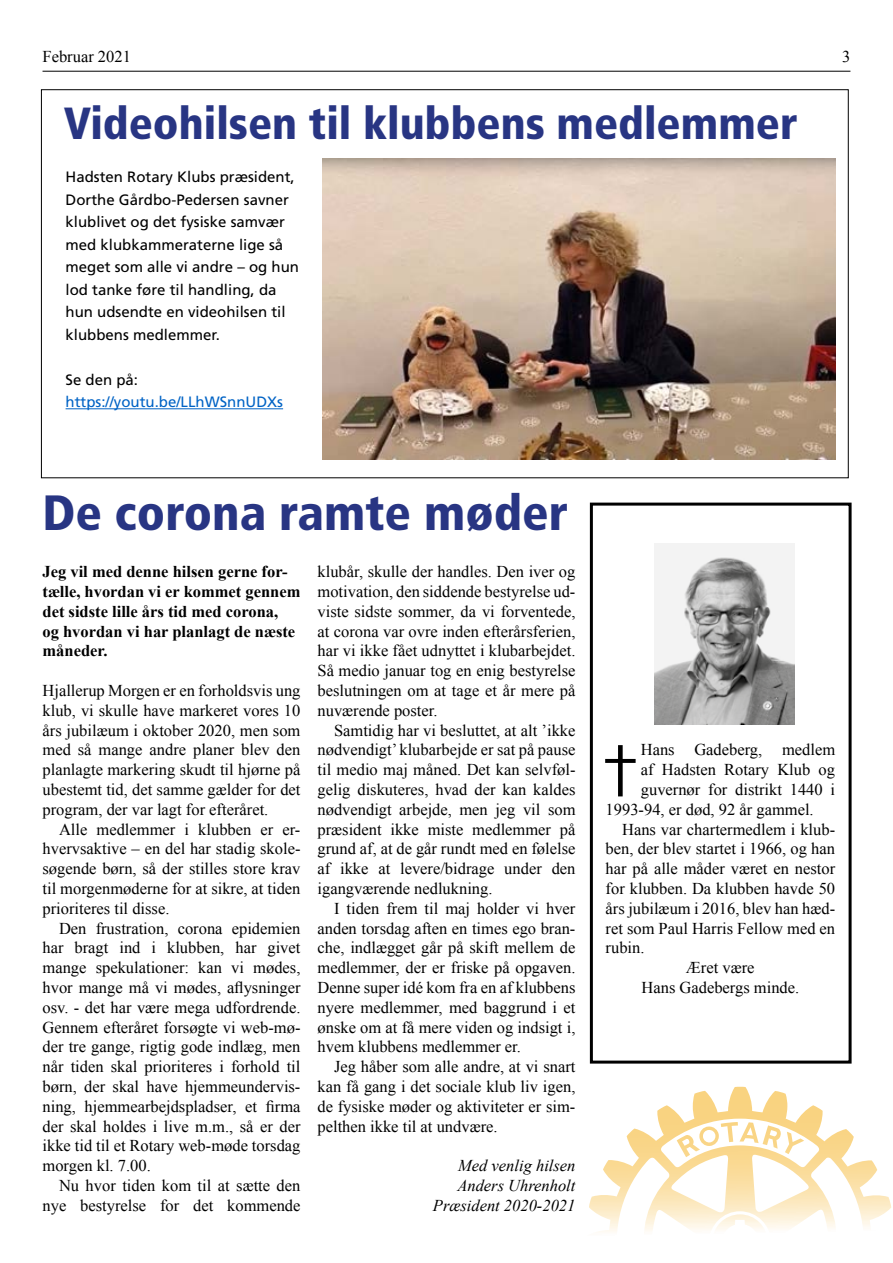
<style>
.page{position:relative;width:893px;height:1263px;background:#fff}
.page>*{position:absolute;margin:0;border:0;box-sizing:border-box;transform-origin:0 0}
.t1{font:300 73.5px "Frutiger";color:#000}
.t2{font:900 condensed 49.5px "Frutiger";color:#283583}
.t3{font:900 condensed 45px "Frutiger";color:#283583}
.t4{font:16.5px/19.8px "Times New Roman";color:#000;text-align:justify}
.t5{font:700 16.5px/19.8px "Times New Roman";color:#000}
.t6{font:italic 16.5px/19.8px "Times New Roman";color:#000;text-align:right}
.t7{font:15px/22.5px "Frutiger";color:#000}
.t8{font:15px "Frutiger";color:#0063c5}
</style>
<div class="page">
<hr style="left:43px;top:71px;width:807px;height:1px;background:#000">
<div style="left:590px;top:503px;width:262px;height:560px;border:3px solid #000"></div>
<img style="left:322px;top:158px;width:513px;height:301px">
<hr style="left:66px;top:408px;width:217px;height:1px;background:#0063c5">
<img style="left:654px;top:543px;width:141px;height:182px">
<svg style="left:589px;top:1087px;width:302px;height:145px"></svg>
<p class="t4" style="left:43px;top:47px;width:90px">Februar 2021</p>
<p class="t4" style="left:842px;top:47px;width:10px">3</p>
<h3 class="t3" style="left:64px;top:96px;width:735px">Videohilsen til klubbens medlemmer</h3>
<p class="t7" style="left:66px;top:166px;width:235px">Hadsten Rotary Klubs præsident,<br>Dorthe Gårdbo-Pedersen savner klublivet og det fysiske samvær med klubkammeraterne lige så meget som alle vi andre – og hun lod tanke føre til handling, da hun udsendte en videohilsen til klubbens medlemmer.</p>
<p class="t7" style="left:66px;top:368px;width:74px">Se den på:</p>
<p class="t8" style="left:66px;top:393px;width:219px">https://youtu.be/LLhWSnnUDXs</p>
<h2 class="t2" style="left:43px;top:483px;width:527px">De corona ramte møder</h2>
<p class="t5" style="left:43px;top:561px;width:259px">Jeg vil med denne hilsen gerne for&shy;tælle, hvordan vi er kommet gennem det sidste lille års tid med corona,<br>og hvordan vi har planlagt de næste måneder.</p>
<p class="t4" style="left:43px;top:680px;width:259px">Hjallerup Morgen er en forholdsvis ung klub, vi skulle have markeret vores 10 års jubilæum i oktober 2020, men som med så mange andre planer blev den planlagte markering skudt til hjørne på ubestemt tid, det samme gælder for det program, der var lagt for efteråret.</p>
<p class="t4" style="left:43px;top:819px;width:259px;text-indent:16px">Alle medlemmer i klubben er er&shy;hvervsaktive – en del har stadig skole&shy;søgende børn, så der stilles store krav til morgenmøderne for at sikre, at tiden prioriteres til disse.</p>
<p class="t4" style="left:43px;top:918px;width:259px;text-indent:16px">Den frustration, corona epidemien har bragt ind i klubben, har givet mange spekulationer: kan vi mødes, hvor mange må vi mødes, aflysninger osv. - det har være mega udfordrende.<br>Gennem efteråret forsøgte vi web-mø&shy;der tre gange, rigtig gode indlæg, men når tiden skal prioriteres i forhold til børn, der skal have hjemmeundervis&shy;ning, hjemmearbejdspladser, et firma der skal holdes i live m.m., så er der ikke tid til et Rotary web-møde torsdag morgen kl. 7.00.</p>
<p class="t4" style="left:43px;top:1175px;width:259px;text-align:right">Nu hvor tiden kom til at sætte den nye bestyrelse for det kommende</p>
<p class="t4" style="left:317px;top:561px;width:259px">klubår, skulle der handles. Den iver og motivation, den siddende bestyrelse ud&shy;viste sidste sommer, da vi forventede, at corona var ovre inden efterårsferien, har vi ikke fået udnyttet i klubarbejdet.<br>Så medio januar tog en enig bestyrelse beslutningen om at tage et år mere på nuværende poster.</p>
<p class="t4" style="left:317px;top:720px;width:259px;text-indent:16px">Samtidig har vi besluttet, at alt ’ikke nødvendigt’ klubarbejde er sat på pause til medio maj måned. Det kan selvføl&shy;gelig diskuteres, hvad der kan kaldes nødvendigt arbejde, men jeg vil som præsident ikke miste medlemmer på grund af, at de går rundt med en følelse af ikke at levere/bidrage under den igangværende nedlukning.</p>
<p class="t4" style="left:317px;top:898px;width:259px;text-indent:16px">I tiden frem til maj holder vi hver anden torsdag aften en times ego bran&shy;che, indlægget går på skift mellem de medlemmer, der er friske på opgaven.<br>Denne super idé kom fra en af klubbens nyere medlemmer, med baggrund i et ønske om at få mere viden og indsigt i, hvem klubbens medlemmer er.</p>
<p class="t4" style="left:317px;top:1056px;width:259px;text-indent:16px">Jeg håber som alle andre, at vi snart kan få gang i det sociale klub liv igen, de fysiske møder og aktiviteter er sim&shy;pelthen ikke til at undvære.</p>
<p class="t6" style="left:433px;top:1155px;width:144px">Med venlig hilsen<br>Anders Uhrenholt<br>Præsident 2020-2021</p>
<p class="t4" style="left:641px;top:740px;width:196px">Hans Gadeberg, medlem</p>
<p class="t4" style="left:641px;top:759px;width:196px">af Hadsten Rotary Klub og</p>
<p class="t4" style="left:641px;top:779px;width:196px">guvernør for distrikt 1440 i</p>
<p class="t4" style="left:606px;top:799px;width:210px">1993-94, er død, 92 år gammel.</p>
<p class="t4" style="left:622px;top:819px;width:215px">Hans var chartermedlem i klub-</p>
<p class="t4" style="left:606px;top:839px;width:231px">ben, der blev startet i 1966, og han</p>
<p class="t4" style="left:606px;top:858px;width:231px">har på alle måder været en nestor</p>
<p class="t4" style="left:606px;top:878px;width:231px">for klubben. Da klubben havde 50</p>
<p class="t4" style="left:606px;top:898px;width:231px">års jubilæum i 2016, blev han hæd-</p>
<p class="t4" style="left:606px;top:918px;width:231px">ret som Paul Harris Fellow med en</p>
<p class="t4" style="left:606px;top:938px;width:40px">rubin.</p>
<p class="t4" style="left:686px;top:957px;width:70px">Æret være</p>
<p class="t4" style="left:641px;top:977px;width:159px">Hans Gadebergs minde.</p>
<h1 class="t1" style="left:600px;top:729px;width:42px">†</h1>
</div>
